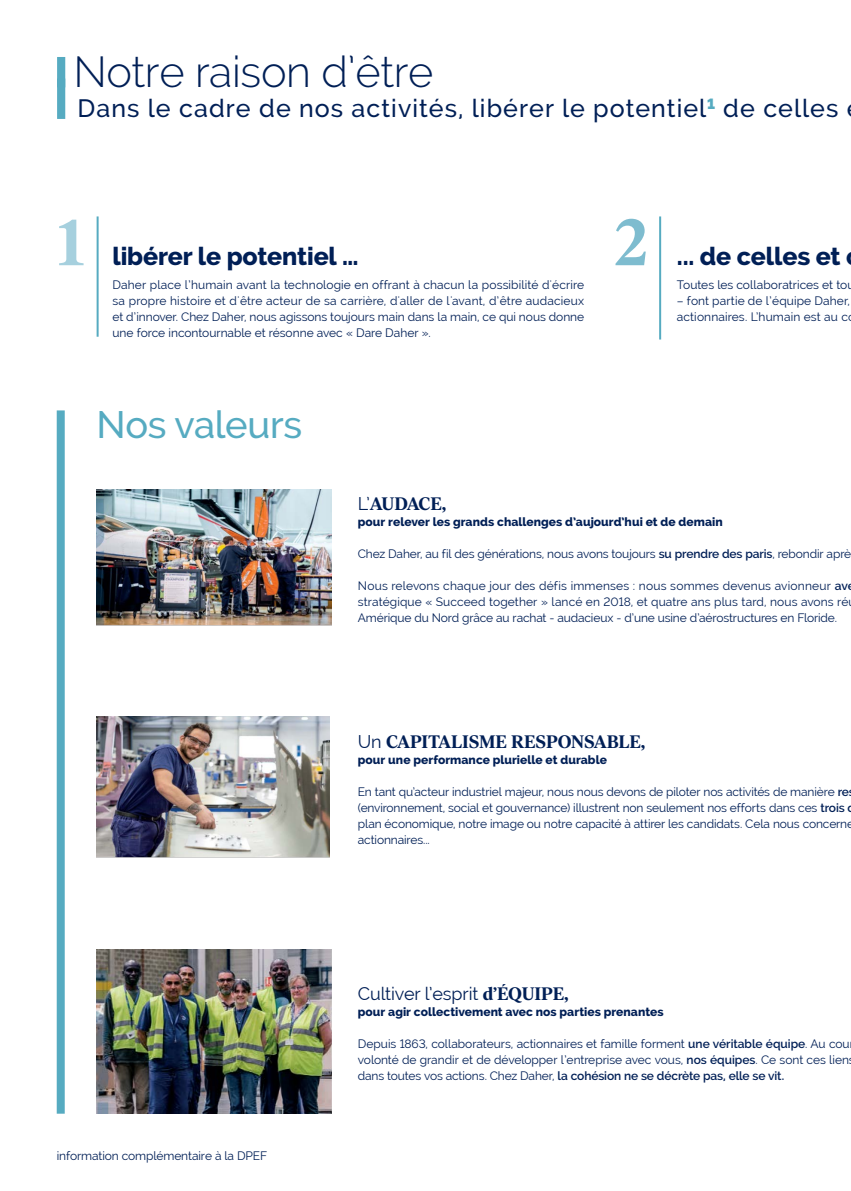
<style>
.page{position:relative;width:851px;height:1191px;background:#fff}
.page>*{position:absolute;margin:0;border:0;box-sizing:border-box;transform-origin:0 0}
.Grand_texte_bleu{font:700 65px "Ivar Headline";color:#7ebccf}
.Grand_texte_bleu-2{font:700 65px "Ivar Headline";color:#a6d0de}
.Titre_2_bleu_grand{font:300 43.2px "Raleway";letter-spacing:-.01em;color:#001f56}
.Titre_2_bleu_grand-2{font:500 38px "Raleway";letter-spacing:-.01em;color:#56abc1}
.Titre_2_suite_bleu{font:500 25px "Raleway";letter-spacing:.04em;color:#001f56}
.t1{font:800 25px "Raleway";letter-spacing:-.005em;color:#001f56}
.Grand_texte_bleu-3{font:700 18px "Ivar Headline";letter-spacing:-.005em;color:#001f56}
.Grand_texte_bleu-4{font:18px "Raleway";letter-spacing:-.01em;color:#001f56}
.Grand_texte_bleu-5{font:12px/16px "Raleway";letter-spacing:-.01em;color:#001f56;text-align:justify}
.Grand_texte_bleu-6{font:800 12px "Raleway";letter-spacing:.005em;color:#001f56}
.Grand_texte_bleu-7{font:12px/16px "Raleway";letter-spacing:.01em;color:#001f56}
.s1{font-family:"Raleway";font-weight:400}
.s2{font-weight:600}
.s3{font-family:"Ivar Headline";font-weight:700}
</style>
<div class="page">
<div style="left:57px;top:57px;width:8px;height:30px;background:#56abc1"></div>
<div style="left:57px;top:79px;width:8px;height:40px;background:#56abc1"></div>
<hr style="left:659px;top:216px;width:2px;height:123px;background:#56abc1">
<hr style="left:97px;top:216px;width:2px;height:121px;background:#56abc1">
<div style="left:57px;top:410px;width:8px;height:703px;background:#56abc1"></div>
<img style="left:96px;top:949px;width:236px;height:164px">
<img style="left:96px;top:716px;width:234px;height:142px">
<img style="left:96px;top:489px;width:236px;height:136px">
<p class="Titre_2_bleu_grand" style="left:73px;top:47px;width:361px">Notre raison d’être</p>
<p class="Titre_2_suite_bleu" style="left:77px;top:94px;width:762px">Dans le cadre de nos activités, libérer le potentiel<sup>1</sup> de celles</p>
<p class="Grand_texte_bleu-2" style="left:57px;top:205px;width:29px">1</p>
<p class="t1" style="left:112px;top:242px;width:247px">libérer le potentiel …</p>
<p class="Grand_texte_bleu-5" style="left:112px;top:276px;width:473px">Daher place l’humain avant la technologie en offrant à chacun la possibilité d'écrire sa propre histoire et d'être acteur de sa carrière, d'aller de l'avant, d’être audacieux et d’innover. Chez Daher, nous agissons toujours main dans la main, ce qui nous donne une force incontournable et résonne avec « Dare Daher ».</p>
<p class="Grand_texte_bleu" style="left:614px;top:205px;width:35px">2</p>
<p class="t1" style="left:676px;top:242px;width:165px">... de celles et</p>
<p class="Grand_texte_bleu-5" style="left:676px;top:276px;width:172px">Toutes les collaboratrices et to</p>
<p class="Grand_texte_bleu-7" style="left:676px;top:292px;width:174px">– font partie de l’équipe Daher, actionnaires. L’humain est au c</p>
<p class="Titre_2_bleu_grand-2" style="left:96px;top:402px;width:207px">Nos valeurs</p>
<p class="Grand_texte_bleu-3" style="left:358px;top:493px;width:90px"><span class="s1">L’</span>AUDACE,</p>
<p class="Grand_texte_bleu-6" style="left:358px;top:515px;width:366px">pour relever les grands challenges d’aujourd’hui et de demain</p>
<p class="Grand_texte_bleu-5" style="left:358px;top:545px;width:494px">Chez Daher, au fil des générations, nous avons toujours <span class="s2">su prendre des paris</span>, rebondir aprè</p>
<p class="Grand_texte_bleu-5" style="left:358px;top:577px;width:492px">Nous relevons chaque jour des défis immenses : nous sommes devenus avionneur <span class="s2">av </span>stratégique « Succeed together » lancé en 2018, et quatre ans plus tard, nous avons ré Amérique du Nord grâce au rachat - audacieux - d’une usine d’aérostructures en Floride.</p>
<p class="Grand_texte_bleu-3" style="left:358px;top:731px;width:289px"><span class="s1">Un</span> CAPITALISME RESPONSABLE,</p>
<p class="Grand_texte_bleu-6" style="left:358px;top:752px;width:250px">pour une performance plurielle et durable</p>
<p class="Grand_texte_bleu-5" style="left:358px;top:783px;width:497px;text-align:left">En tant qu’acteur industriel majeur, nous nous devons de piloter nos activités de manière <span class="s2">re </span>(environnement, social et gouvernance) illustrent non seulement nos efforts dans ces <span class="s2">trois </span>plan économique, notre image ou notre capacité à attirer les candidats. Cela nous concerne actionnaires...</p>
<p class="Grand_texte_bleu-4" style="left:358px;top:983px;width:212px">Cultiver l’esprit <span class="s3">d’ÉQUIPE,</span></p>
<p class="Grand_texte_bleu-6" style="left:358px;top:1005px;width:307px">pour agir collectivement avec nos parties prenantes</p>
<p class="Grand_texte_bleu-5" style="left:358px;top:1035px;width:493px">Depuis 1863, collaborateurs, actionnaires et famille forment <span class="s2">une véritable équipe</span>. Au cou volonté de grandir et de développer l’entreprise avec vous, <span class="s2">nos équipes</span>. Ce sont ces lien dans toutes vos actions. Chez Daher, <span class="s2">la cohésion ne se décrète pas, elle se vit.</span></p>
<p class="Grand_texte_bleu-5" style="left:57px;top:1147px;width:212px">information complémentaire à la DPEF</p>
</div>
